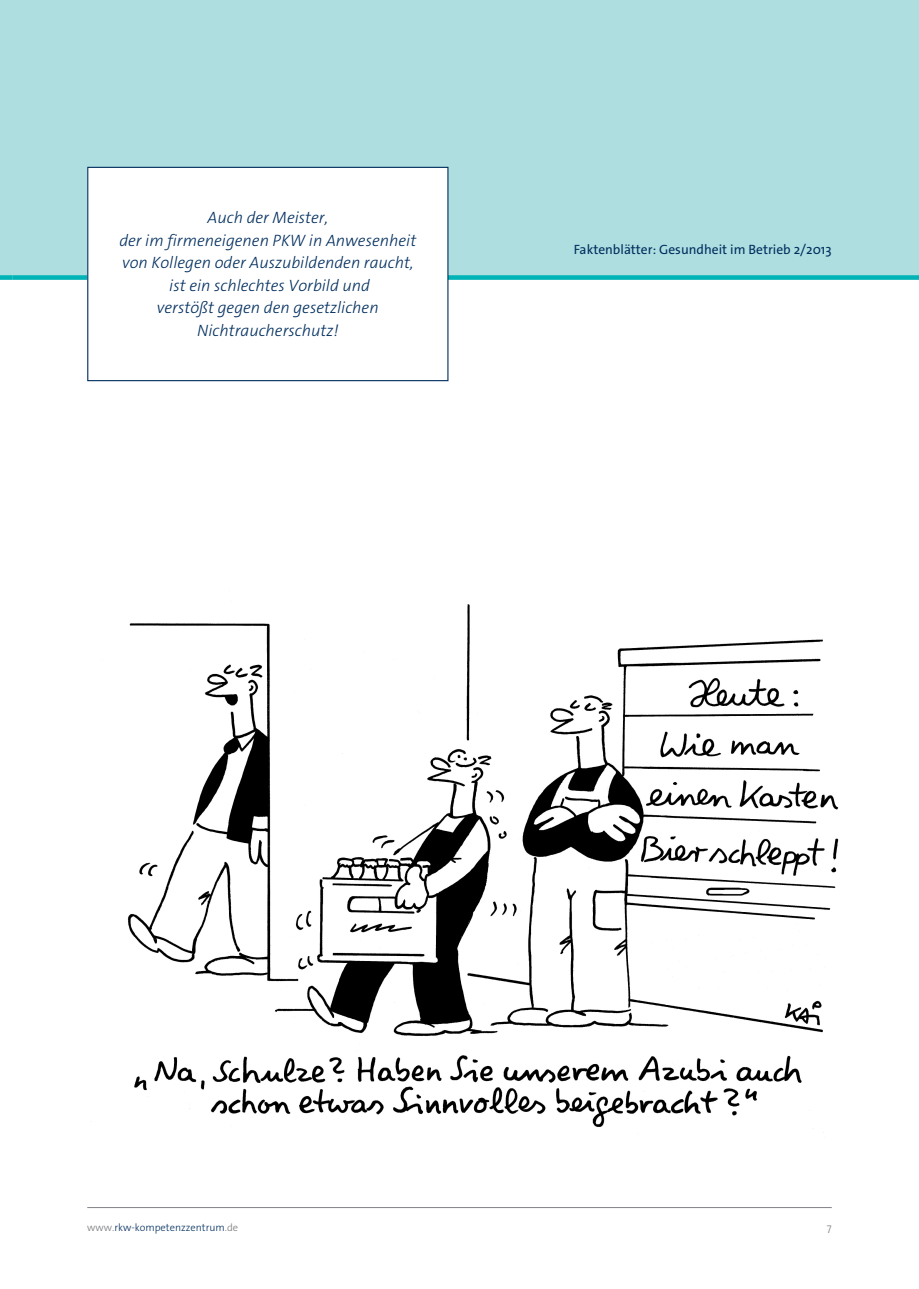
<style>
.page{position:relative;width:919px;height:1289px;background:#fff}
.page>*{position:absolute;margin:0;border:0;box-sizing:border-box;transform-origin:0 0}
.zitat{font:italic 300 16.5px/22.5px "The Sans Os F";color:#002e5e}
.t1{font:13.5px "The Sans Os F";color:#002e5e}
.t2{font:300 10.5px "The Sans Os F";color:#002e5e}
.t3{font:300 10.5px "The Sans Os F";color:#76787b}
.s1{color:#76787b}
</style>
<div class="page">
<div style="left:0;top:0;width:918px;height:280px;background:#aedee0"></div>
<div style="left:0;top:275px;width:918px;height:5px;background:#00b3b6"></div>
<hr style="left:87px;top:1207px;width:744px;height:1px;background:#808285">
<div style="left:88px;top:167px;width:360px;height:213px;background:#fff"></div>
<div style="left:87px;top:167px;width:361px;height:214px;border:1px solid #002e5e"></div>
<img style="left:91px;top:604px;width:748px;height:529px">
<p class="zitat" style="left:207px;top:206px;width:122px">Auch der Meister,</p>
<p class="zitat" style="left:119px;top:229px;width:298px">der im firmeneigenen PKW in Anwesenheit von Kollegen oder Auszubildenden raucht,</p>
<p class="zitat" style="left:157px;top:274px;width:223px;text-align:center">ist ein schlechtes Vorbild und verstößt gegen den gesetzlichen<br>Nichtraucherschutz!</p>
<p class="t1" style="left:573px;top:241px;width:259px">Faktenblätter: Gesundheit im Betrieb 2/2013</p>
<p class="t2" style="left:87px;top:1220px;width:152px"><span class="s1">www.</span>rkw-kompetenzzentrum<span class="s1">.de</span></p>
<p class="t3" style="left:826px;top:1220px;width:6px">7</p>
</div>
